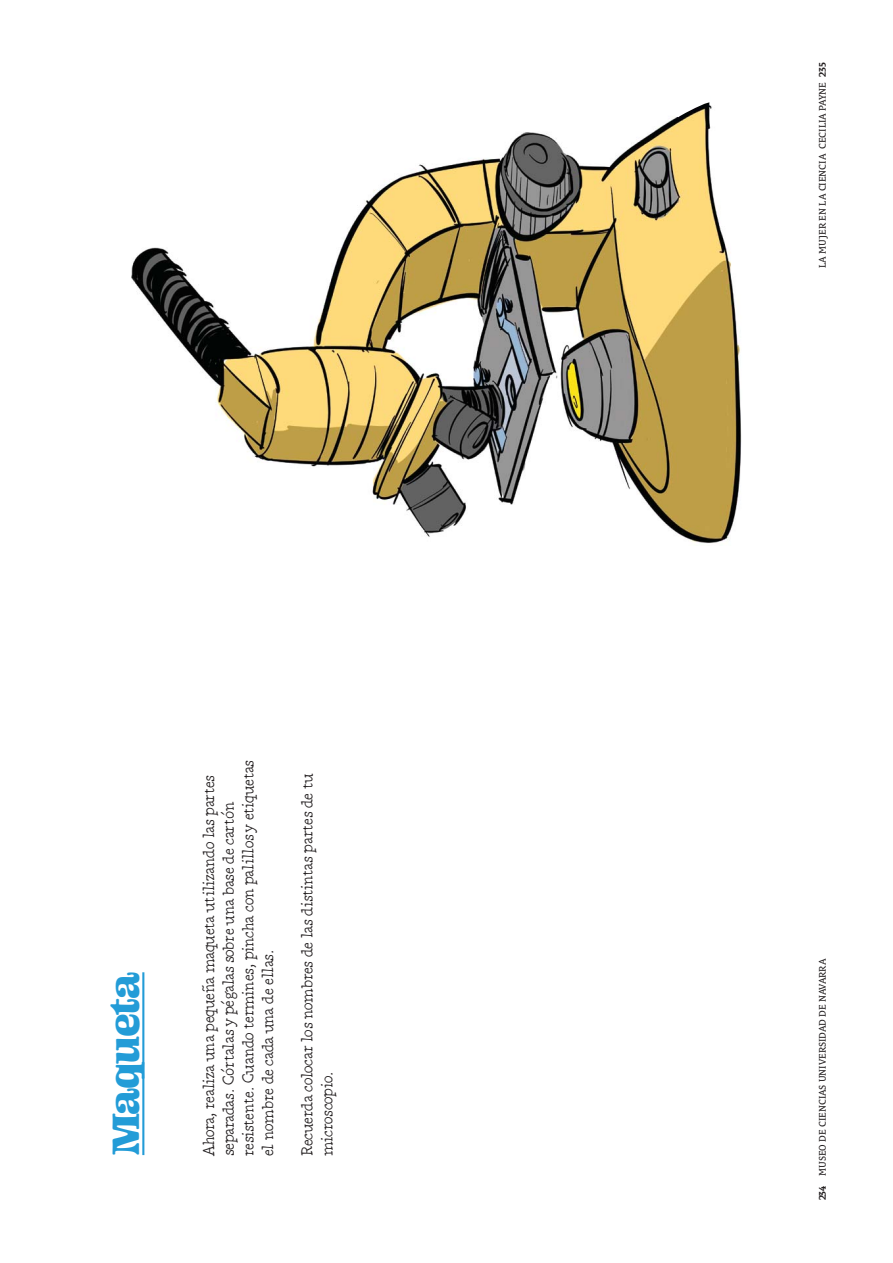
<style>
.page{position:relative;width:893px;height:1263px;background:#fff}
.page>*{position:absolute;margin:0;border:0;box-sizing:border-box;transform-origin:0 0}
.t1{font:42px "Ohno Blazeface 12 Point";letter-spacing:-.035em;color:#239cd7}
.t2{font:15.75px/19.6px "Manu Std Formal";letter-spacing:-.02em;color:#231f20}
.t3{font:9.9px "Le Monde Courrier Pro";letter-spacing:-.01em;color:#231f20}
.s1{font-weight:700}
</style>
<div class="page">
<hr style="left:142px;top:972px;width:2px;height:183px;background:#239cd7">
<img style="left:131px;top:117px;width:611px;height:426px">
<svg style="left:678px;top:102px;width:34px;height:15px"></svg>
<h1 class="t1" style="left:100px;top:1155px;width:184px;rotate:-90deg">Maqueta</h1>
<p class="t2" style="left:200px;top:1156px;width:398px;rotate:-90deg">Ahora, realiza una pequeña maqueta utilizando las partes separadas. Córtalas y pégalas sobre una base de cartón resistente. Cuando termines, pincha con palillos y etiquetas el nombre de cada una de ellas.</p>
<p class="t2" style="left:299px;top:1156px;width:385px;rotate:-90deg">Recuerda colocar los nombres de las distintas partes de tu microscopio.</p>
<p class="t3" style="left:819px;top:268px;width:207px;rotate:-90deg">LA MUJER EN LA CIENCIA CECILIA PAYNE <span class="s1">235</span></p>
<p class="t3" style="left:819px;top:1200px;width:243px;rotate:-90deg"><span class="s1">234</span> MUSEO DE CIENCIAS UNIVERSIDAD DE NAVARRA</p>
</div>
